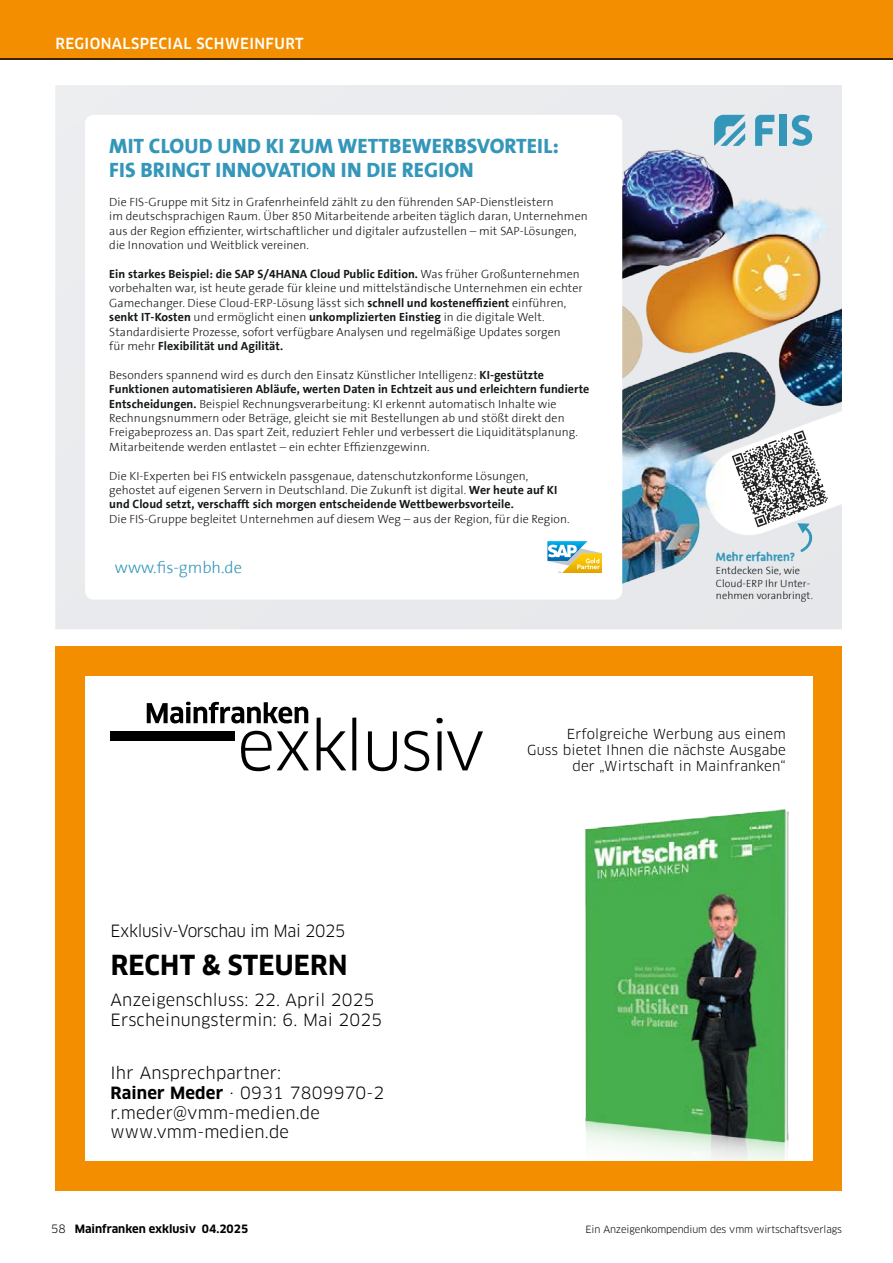
<style>
.page{position:relative;width:893px;height:1263px;background:#fff}
.page>*{position:absolute;margin:0;border:0;box-sizing:border-box;transform-origin:0 0}
.t1{font:700 27px "Clan OT";letter-spacing:.01em;color:#000;scale:.96 1}
.t2{font:800 21px/24px "The Sans B8";letter-spacing:.005em;color:#3497b9}
.t3{font:16.5px/19.8px "Clan OT";letter-spacing:.01em;color:#000}
.t4{font:16.5px "Clan OT";letter-spacing:-.025em;color:#000;scale:.96 1}
.t5{font:300 16.5px "The Sans B3";color:#3497b9}
.EXKLUSIV_-_Rubrik{font:500 15px "Clan OT";letter-spacing:.03em;color:#fff;scale:.95 1}
.t6{font:13.5px/16.2px "Clan OT";letter-spacing:.01em;color:#000;text-align:right}
.t7{font:700 13.5px "Duper";letter-spacing:.005em;color:#3497b9}
.t8{font:300 12px/14.4px "The Sans B3";letter-spacing:.005em;color:#14181a}
.t9{font:700 11.25px "Clan OT";color:#000}
.t10{font:300 10.5px/12.6px "The Sans B3";letter-spacing:.005em;color:#14181a}
.t11{font:9.75px "Clan OT";letter-spacing:-.01em;color:#000}
.s1{font-family:"The Sans B7";font-weight:700}
.s2{font-weight:700}
.s3{font-weight:400}
</style>
<div class="page">
<div style="left:0;top:0;width:893px;height:60px;background:#f28e00"></div>
<hr style="left:0;top:58px;width:893px;height:2px;background:#000">
<div style="left:55px;top:85px;width:787px;height:544px;background:#eaecee"></div>
<img style="left:119px;top:147px;width:723px;height:482px">
<div style="left:85px;top:115px;width:537px;height:485px;background:#fff;border-radius:9px"></div>
<svg style="left:547px;top:541px;width:55px;height:32px"></svg>
<svg style="left:714px;top:115px;width:31px;height:31px"></svg>
<div style="left:780px;top:115px;width:7px;height:31px;background:#3497b9"></div>
<svg style="left:792px;top:115px;width:20px;height:31px"></svg>
<svg style="left:755px;top:115px;width:19px;height:31px"></svg>
<svg style="left:732px;top:430px;width:96px;height:123px"></svg>
<div style="left:55px;top:646px;width:787px;height:545px;background:#f28e00"></div>
<div style="left:85px;top:676px;width:727px;height:485px;background:#fff"></div>
<svg style="left:147px;top:702px;width:336px;height:69px"></svg>
<div style="left:111px;top:731px;width:124px;height:10px;background:#000"></div>
<img style="left:585px;top:809px;width:204px;height:352px">
<p class="EXKLUSIV_-_Rubrik" style="left:55px;top:35px;width:263px">REGIONALSPECIAL SCHWEINFURT</p>
<p class="t2" style="left:109px;top:135px;width:451px">MIT CLOUD UND KI ZUM WETTBEWERBSVORTEIL:<br>FIS BRINGT INNOVATION IN DIE REGION</p>
<p class="t8" style="left:109px;top:196px;width:480px">Die FIS-Gruppe mit Sitz in Grafenrheinfeld zählt zu den führenden SAP-Dienstleistern<br>im deutschsprachigen Raum. Über 850 Mitarbeitende arbeiten täglich daran, Unternehmen aus der Region effizienter, wirtschaftlicher und digitaler aufzustellen – mit SAP-Lösungen, die Innovation und Weitblick vereinen.</p>
<p class="t8" style="left:109px;top:268px;width:475px"><span class="s1">Ein starkes Beispiel: die SAP S/4HANA Cloud Public Edition.</span> Was früher Großunternehmen vorbehalten war, ist heute gerade für kleine und mittelständische Unternehmen ein echter Gamechanger. Diese Cloud-ERP-Lösung lässt sich <span class="s1">schnell und kosteneffizient</span> einführen, <span class="s1">senkt IT-Kosten</span> und ermöglicht einen <span class="s1">unkomplizierten Einstieg</span> in die digitale Welt.<br>Standardisierte Prozesse, sofort verfügbare Analysen und regelmäßige Updates sorgen<br>für mehr <span class="s1">Flexibilität und Agilität.</span></p>
<p class="t8" style="left:109px;top:368px;width:482px">Besonders spannend wird es durch den Einsatz Künstlicher Intelligenz: <span class="s1">KI-gestützte Funktionen automatisieren Abläufe, werten Daten in Echtzeit aus und erleichtern fundierte Entscheidungen.</span> Beispiel Rechnungsverarbeitung: KI erkennt automatisch Inhalte wie Rechnungsnummern oder Beträge, gleicht sie mit Bestellungen ab und stößt direkt den Freigabeprozess an. Das spart Zeit, reduziert Fehler und verbessert die Liquiditätsplanung.<br>Mitarbeitende werden entlastet – ein echter Effizienzgewinn.</p>
<p class="t8" style="left:109px;top:469px;width:462px">Die KI-Experten bei FIS entwickeln passgenaue, datenschutzkonforme Lösungen, gehostet auf eigenen Servern in Deutschland. Die Zukunft ist digital. <span class="s1">Wer heute auf KI und Cloud setzt, verschafft sich morgen entscheidende Wettbewerbsvorteile.<br></span>Die FIS-Gruppe begleitet Unternehmen auf diesem Weg – aus der Region, für die Region.</p>
<p class="t5" style="left:115px;top:559px;width:129px">www.fis-gmbh.de</p>
<p class="t7" style="left:716px;top:550px;width:80px">Mehr erfahren?</p>
<p class="t10" style="left:716px;top:565px;width:99px">Entdecken Sie, wie<br>Cloud-ERP Ihr Unter&shy;nehmen voranbringt.</p>
<p class="t4" style="left:111px;top:920px;width:246px">Exklusiv-Vorschau im Mai 2025</p>
<p class="t1" style="left:111px;top:949px;width:248px">RECHT &amp; STEUERN</p>
<p class="t3" style="left:111px;top:990px;width:273px">Anzeigenschluss: 22. April 2025<br>Erscheinungstermin: 6. Mai 2025</p>
<p class="t3" style="left:111px;top:1063px;width:275px">Ihr Ansprechpartner:<br><span class="s2">Rainer Meder</span> · 0931 7809970-2 r.meder@vmm-medien.de www.vmm-medien.de</p>
<p class="t6" style="left:527px;top:726px;width:260px">Erfolgreiche Werbung aus einem<br>Guss bietet Ihnen die nächste Ausgabe der „Wirtschaft in Mainfranken“</p>
<p class="t9" style="left:51px;top:1222px;width:199px"><span class="s3">58</span> Mainfranken exklusiv 04.2025</p>
<p class="t11" style="left:585px;top:1223px;width:258px">Ein Anzeigenkompendium des vmm wirtschaftsverlags</p>
</div>
